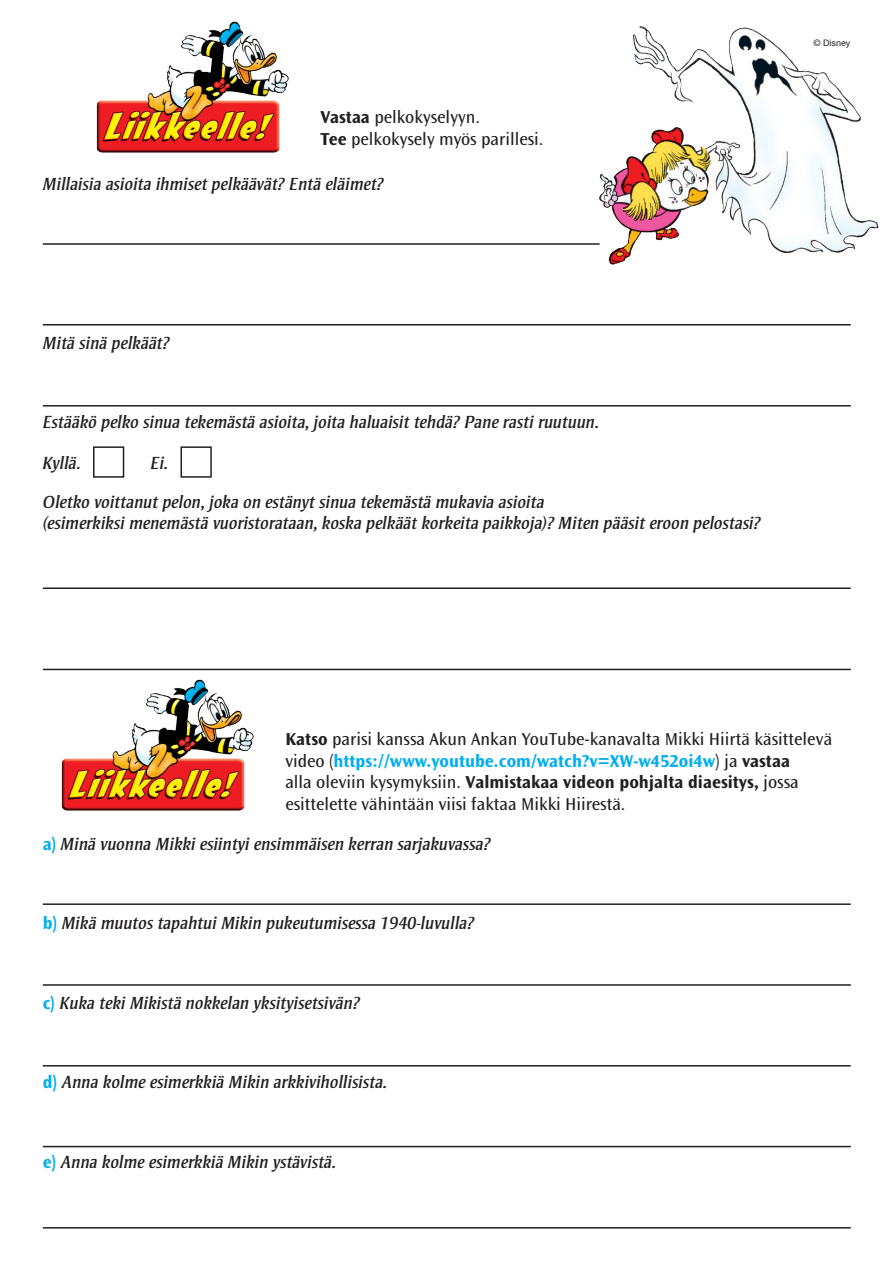
<style>
.page{position:relative;width:893px;height:1263px;background:#fff}
.page>*{position:absolute;margin:0;border:0;box-sizing:border-box;transform-origin:0 0}
.t1{font:italic 18px/21.6px "Strayhorn MT Std";color:#231f20}
.t2{font:18px/21.6px "Ocean Sans Std";color:#231f20}
.t3{font:9px "Helvetica Neue LT Std";color:#231f20}
.s1{font-weight:700}
.s2{font-weight:700;color:#00aeef}
.s3{font-family:"Ocean Sans Std";font-weight:700;font-style:normal;color:#00aeef}
</style>
<div class="page">
<img style="left:96px;top:21px;width:193px;height:132px">
<img style="left:61px;top:679px;width:193px;height:132px">
<hr style="left:43px;top:243px;width:557px;height:2px;background:#231f20">
<hr style="left:43px;top:324px;width:808px;height:1px;background:#231f20">
<hr style="left:43px;top:405px;width:808px;height:1px;background:#231f20">
<hr style="left:43px;top:587px;width:808px;height:2px;background:#231f20">
<hr style="left:43px;top:669px;width:808px;height:1px;background:#231f20">
<img style="left:598px;top:26px;width:281px;height:239px">
<div style="left:93px;top:446px;width:31px;height:32px;border:2px solid #231f20"></div>
<div style="left:180px;top:446px;width:32px;height:32px;border:2px solid #231f20"></div>
<hr style="left:43px;top:903px;width:808px;height:2px;background:#231f20">
<hr style="left:43px;top:1065px;width:808px;height:1px;background:#231f20">
<hr style="left:43px;top:1227px;width:808px;height:1px;background:#231f20">
<hr style="left:43px;top:984px;width:808px;height:2px;background:#231f20">
<hr style="left:43px;top:1146px;width:808px;height:1px;background:#231f20">
<p class="t2" style="left:320px;top:107px;width:225px"><span class="s1">Vastaa</span> pelkokyselyyn.<br><span class="s1">Tee</span> pelkokysely myös parillesi.</p>
<p class="t1" style="left:43px;top:173px;width:342px">Millaisia asioita ihmiset pelkäävät? Entä eläimet?</p>
<p class="t3" style="left:814px;top:38px;width:38px">© Disney</p>
<p class="t1" style="left:43px;top:332px;width:128px">Mitä sinä pelkäät?</p>
<p class="t1" style="left:43px;top:411px;width:558px">Estääkö pelko sinua tekemästä asioita, joita haluaisit tehdä? Pane rasti ruutuun.</p>
<p class="t1" style="left:43px;top:452px;width:40px">Kyllä.</p>
<p class="t1" style="left:151px;top:452px;width:19px">Ei.</p>
<p class="t1" style="left:43px;top:491px;width:719px">Oletko voittanut pelon, joka on estänyt sinua tekemästä mukavia asioita<br>(esimerkiksi menemästä vuoristorataan, koska pelkäät korkeita paikkoja)? Miten pääsit eroon pelostasi?</p>
<p class="t2" style="left:285px;top:728px;width:548px"><span class="s1">Katso</span> parisi kanssa Akun Ankan YouTube-kanavalta Mikki Hiirtä käsittelevä video (<span class="s2">https://www.youtube.com/watch?v=XW-w452oi4w</span>) ja <span class="s1">vastaa<br></span>alla oleviin kysymyksiin. <span class="s1">Valmistakaa videon pohjalta diaesitys,</span> jossa esittelette vähintään viisi faktaa Mikki Hiirestä.</p>
<p class="t1" style="left:43px;top:833px;width:449px"><span class="s3">a)</span> Minä vuonna Mikki esiintyi ensimmäisen kerran sarjakuvassa?</p>
<p class="t1" style="left:43px;top:913px;width:433px"><span class="s3">b)</span> Mikä muutos tapahtui Mikin pukeutumisessa 1940-luvulla?</p>
<p class="t1" style="left:43px;top:992px;width:319px"><span class="s3">c)</span> Kuka teki Mikistä nokkelan yksityisetsivän?</p>
<p class="t1" style="left:43px;top:1072px;width:346px"><span class="s3">d)</span> Anna kolme esimerkkiä Mikin arkkivihollisista.</p>
<p class="t1" style="left:43px;top:1151px;width:295px"><span class="s3">e)</span> Anna kolme esimerkkiä Mikin ystävistä.</p>
</div>
